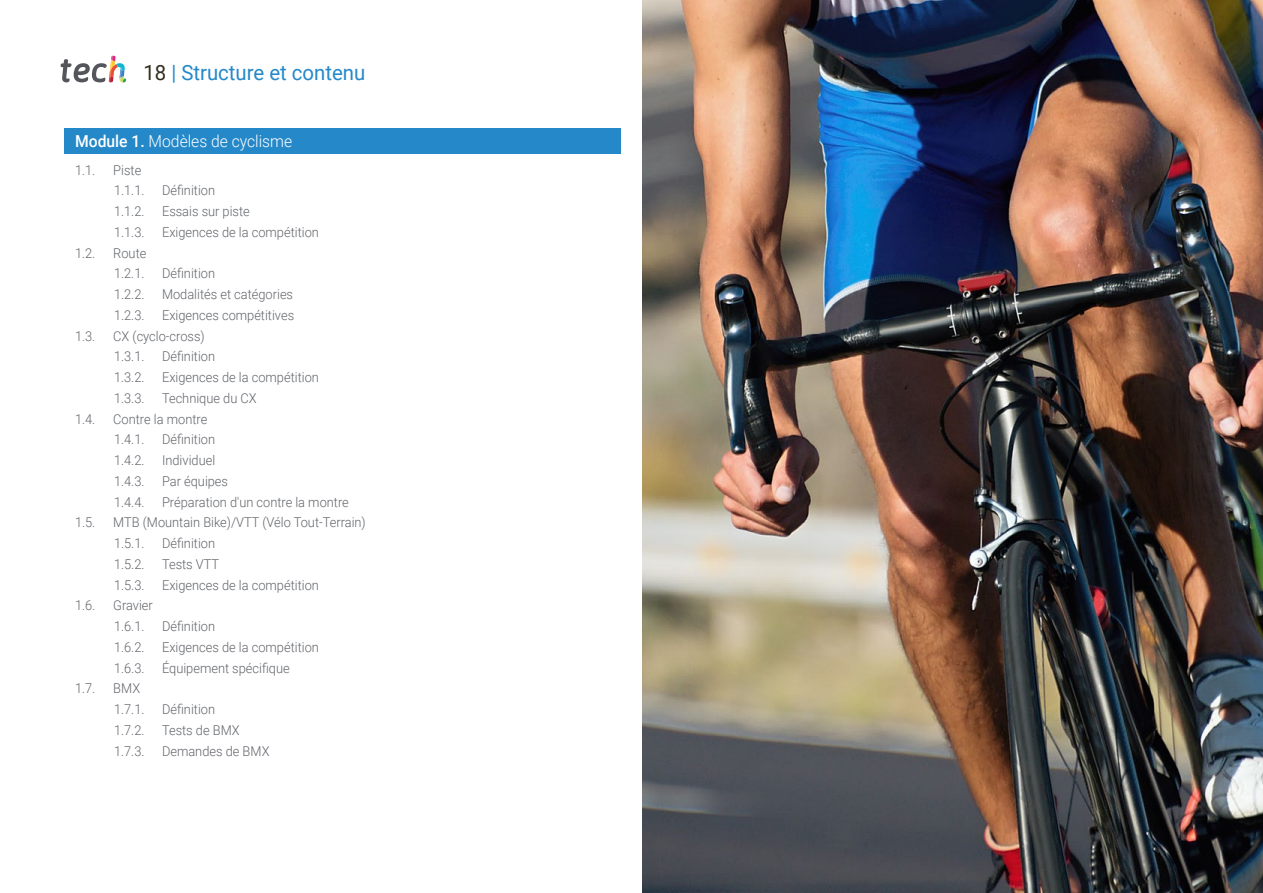
<style>
.page{position:relative;width:1263px;height:893px;background:#fff}
.page>*{position:absolute;margin:0;border:0;box-sizing:border-box;transform-origin:0 0}
.t1{font:21px "Roboto";color:#2488c9}
.t2{font:300 16.5px "Roboto";color:#fff;scale:.95 1}
.t3{font:300 13.5px/20.7px "Roboto";color:#61646a;scale:.95 1}
.s1{color:#312e20}
.s2{font-weight:500}
</style>
<div class="page">
<div style="left:64px;top:129px;width:557px;height:25px;background:#2488c9"></div>
<img style="left:642px;top:0;width:621px;height:893px">
<svg style="left:61px;top:56px;width:65px;height:27px"></svg>
<h1 class="t1" style="left:144px;top:57px;width:223px"><span class="s1">18</span> | Structure et contenu</h1>
<p class="t2" style="left:75px;top:130px;width:230px"><span class="s2">Module 1.</span> Modèles de cyclisme</p>
<p class="t3" style="left:75px;top:159px;width:23px">1.1.</p>
<p class="t3" style="left:113px;top:159px;width:34px">Piste<br>1.1.1.</p>
<p class="t3" style="left:162px;top:180px;width:57px">Définition</p>
<p class="t3" style="left:114px;top:200px;width:34px">1.1.2.</p>
<p class="t3" style="left:162px;top:200px;width:94px">Essais sur piste</p>
<p class="t3" style="left:114px;top:221px;width:34px">1.1.3.</p>
<p class="t3" style="left:162px;top:221px;width:167px">Exigences de la compétition</p>
<p class="t3" style="left:75px;top:242px;width:23px">1.2.</p>
<p class="t3" style="left:113px;top:242px;width:36px">Route<br>1.2.1.</p>
<p class="t3" style="left:162px;top:263px;width:57px">Définition</p>
<p class="t3" style="left:114px;top:283px;width:34px">1.2.2.</p>
<p class="t3" style="left:162px;top:283px;width:139px">Modalités et catégories</p>
<p class="t3" style="left:114px;top:304px;width:34px">1.2.3.</p>
<p class="t3" style="left:162px;top:304px;width:141px">Exigences compétitives</p>
<p class="t3" style="left:75px;top:325px;width:23px">1.3.</p>
<p class="t3" style="left:113px;top:325px;width:98px">CX (cyclo-cross)<br>1.3.1.</p>
<p class="t3" style="left:162px;top:346px;width:57px">Définition</p>
<p class="t3" style="left:114px;top:366px;width:34px">1.3.2.</p>
<p class="t3" style="left:162px;top:366px;width:167px">Exigences de la compétition</p>
<p class="t3" style="left:114px;top:387px;width:34px">1.3.3.</p>
<p class="t3" style="left:162px;top:387px;width:101px">Technique du CX</p>
<p class="t3" style="left:75px;top:408px;width:23px">1.4.</p>
<p class="t3" style="left:113px;top:408px;width:100px">Contre la montre<br>1.4.1.</p>
<p class="t3" style="left:162px;top:429px;width:57px">Définition</p>
<p class="t3" style="left:114px;top:449px;width:34px">1.4.2.</p>
<p class="t3" style="left:162px;top:449px;width:57px">Individuel</p>
<p class="t3" style="left:114px;top:470px;width:34px">1.4.3.</p>
<p class="t3" style="left:162px;top:470px;width:71px">Par équipes</p>
<p class="t3" style="left:114px;top:491px;width:34px">1.4.4.</p>
<p class="t3" style="left:162px;top:491px;width:198px">Préparation d'un contre la montre</p>
<p class="t3" style="left:75px;top:512px;width:23px">1.5.</p>
<p class="t3" style="left:113px;top:512px;width:267px">MTB (Mountain Bike)/VTT (Vélo Tout-Terrain)<br>1.5.1.</p>
<p class="t3" style="left:162px;top:532px;width:57px">Définition</p>
<p class="t3" style="left:114px;top:553px;width:34px">1.5.2.</p>
<p class="t3" style="left:162px;top:553px;width:62px">Tests VTT</p>
<p class="t3" style="left:114px;top:574px;width:34px">1.5.3.</p>
<p class="t3" style="left:162px;top:574px;width:167px">Exigences de la compétition</p>
<p class="t3" style="left:75px;top:595px;width:23px">1.6.</p>
<p class="t3" style="left:113px;top:595px;width:43px">Gravier<br>1.6.1.</p>
<p class="t3" style="left:162px;top:615px;width:57px">Définition</p>
<p class="t3" style="left:114px;top:636px;width:34px">1.6.2.</p>
<p class="t3" style="left:162px;top:636px;width:167px">Exigences de la compétition</p>
<p class="t3" style="left:114px;top:657px;width:34px">1.6.3.</p>
<p class="t3" style="left:162px;top:657px;width:136px">Équipement spécifique</p>
<p class="t3" style="left:75px;top:678px;width:23px">1.7.</p>
<p class="t3" style="left:113px;top:678px;width:34px">BMX<br>1.7.1.</p>
<p class="t3" style="left:162px;top:698px;width:57px">Définition</p>
<p class="t3" style="left:114px;top:719px;width:34px">1.7.2.</p>
<p class="t3" style="left:162px;top:719px;width:83px">Tests de BMX</p>
<p class="t3" style="left:114px;top:740px;width:34px">1.7.3.</p>
<p class="t3" style="left:162px;top:740px;width:115px">Demandes de BMX</p>
</div>
